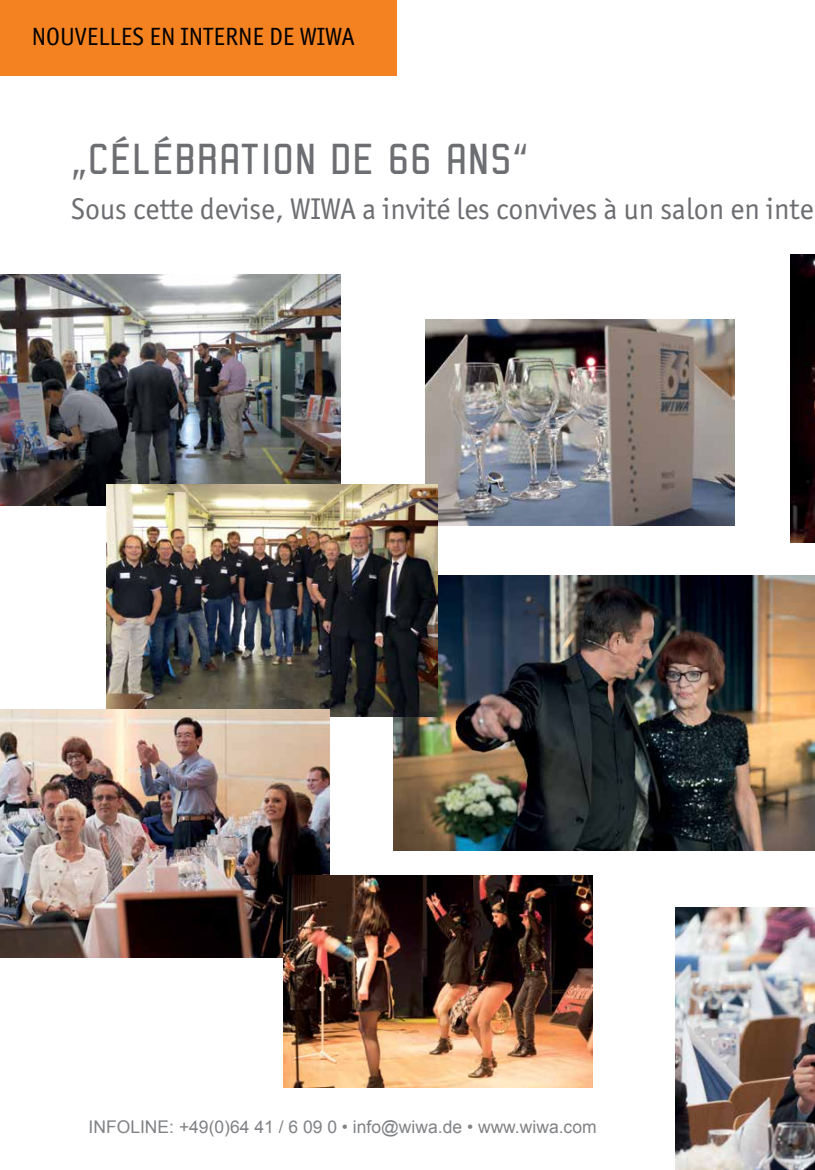
<style>
.page{position:relative;width:815px;height:1170px;background:#fff}
.page>*{position:absolute;margin:0;border:0;box-sizing:border-box;transform-origin:0 0}
.t1{font:45px "Robust ICG";color:#6d6e71}
.t2{font:30px "Officina San ITC";color:#6d6e71}
.t3{font:25px "Officina San ITC";color:#000}
.t4{font:17.5px "Arial";color:#808285}
</style>
<div class="page">
<div style="left:0;top:0;width:397px;height:75px;background:#f58220"></div>
<img style="left:425px;top:319px;width:310px;height:207px">
<img style="left:393px;top:575px;width:422px;height:275px">
<img style="left:676px;top:907px;width:139px;height:262px">
<img style="left:790px;top:254px;width:25px;height:288px">
<img style="left:0;top:274px;width:340px;height:232px">
<img style="left:106px;top:484px;width:331px;height:232px">
<img style="left:0;top:709px;width:330px;height:248px">
<img style="left:283px;top:875px;width:310px;height:212px">
<p class="t3" style="left:32px;top:22px;width:325px">NOUVELLES EN INTERNE DE WIWA</p>
<h1 class="t1" style="left:71px;top:135px;width:459px">„CÉLÉBRATION DE 66 ANS“</h1>
<p class="t2" style="left:71px;top:191px;width:744px">Sous cette devise, WIWA a invité les convives à un salon en inte</p>
<p class="t4" style="left:89px;top:1115px;width:510px">INFOLINE: +49(0)64 41 / 6 09 0 • info@wiwa.de • www.wiwa.com</p>
</div>
